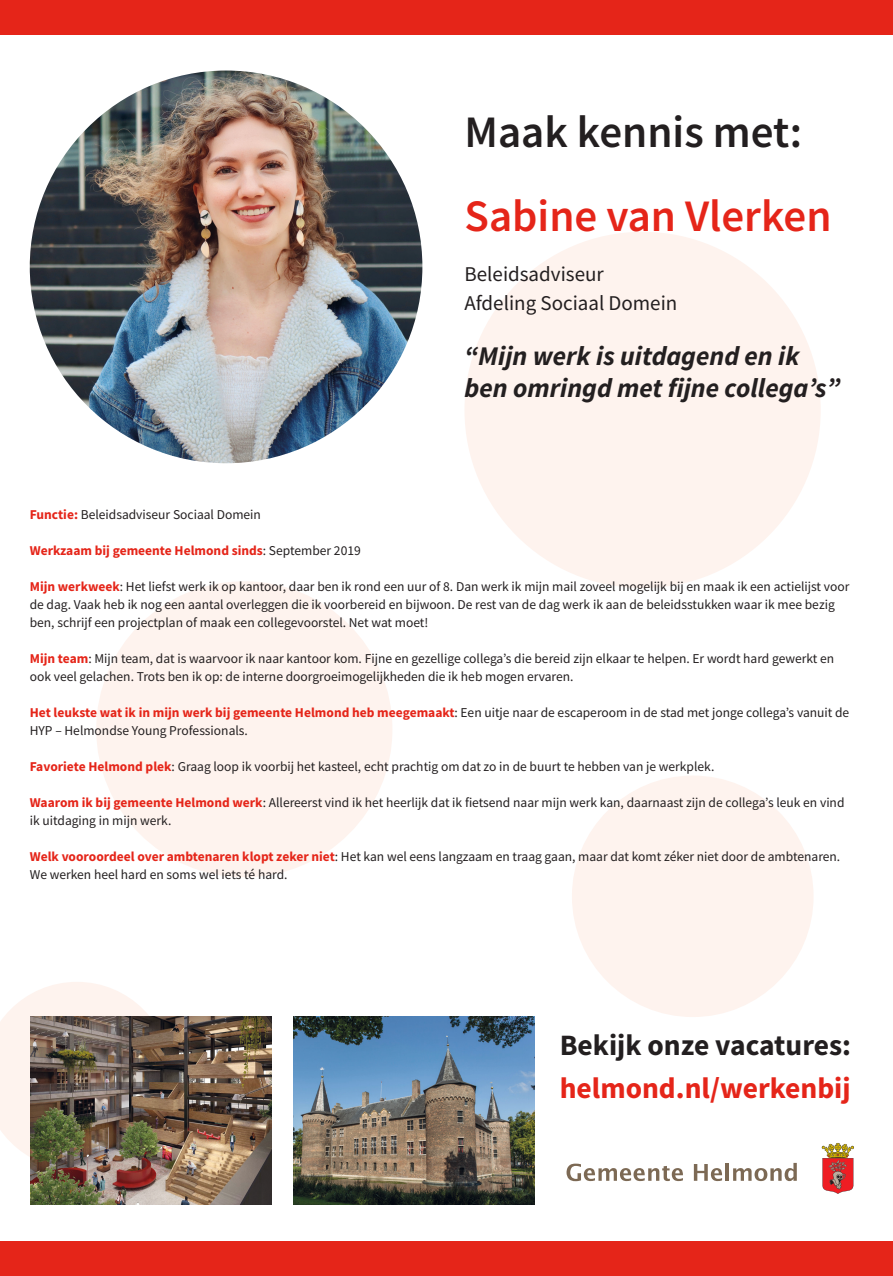
<style>
.page{position:relative;width:893px;height:1276px;background:#fff}
.page>*{position:absolute;margin:0;border:0;box-sizing:border-box;transform-origin:0 0}
.t1{font:600 45px "Source Sans Pro";color:#e52519}
.t2{font:600 45px "Source Sans Pro";color:#231f20}
.t3{font:700 29.55px "Source Sans Pro";color:#231f20}
.t4{font:700 29.55px "Source Sans Pro";color:#e52519}
.t5{font:italic 700 27px "Source Sans Pro";color:#231f20}
.t6{font:27px "Source Sans Pro Bold Italic 2";color:#231f20}
.t7{font:21px "Source Sans Pro Regular 2";color:#231f20}
.t8{font:13.5px/18px "Source Sans Pro Regular 2";color:#231f20}
.t9{font:13.5px/18px "Source Sans Pro";color:#231f20}
.t10{font:700 13.5px "Source Sans Pro";color:#e52519}
.s1{font-family:"Source Sans Pro";font-weight:700;color:#e52519}
.s2{font-family:"Source Sans Pro Regular 2";font-weight:400;color:#231f20}
.s3{font-weight:700;color:#e52519}
.s4{font-family:"Source Sans Pro Regular 2"}
</style>
<div class="page">
<svg style="left:0;top:982px;width:149px;height:175px"></svg>
<div style="left:572px;top:775px;width:242px;height:242px;background:#fef3ee;border-radius:50%"></div>
<div style="left:96px;top:581px;width:296px;height:296px;background:#fef3ee;border-radius:50%"></div>
<div style="left:464px;top:232px;width:357px;height:356px;background:#fef3ee;border-radius:50%"></div>
<img style="left:293px;top:1016px;width:241px;height:188px">
<svg style="left:566px;top:1163px;width:117px;height:18px"></svg>
<svg style="left:694px;top:1164px;width:28px;height:17px"></svg>
<hr style="left:726px;top:1163px;width:3px;height:17px;background:#7c6954">
<svg style="left:733px;top:1163px;width:64px;height:18px"></svg>
<svg style="left:822px;top:1143px;width:32px;height:51px;background:#cc6755"></svg>
<img style="left:30px;top:71px;width:392px;height:392px;border-radius:196px">
<div style="left:0;top:0;width:893px;height:34px;background:#e52519"></div>
<div style="left:0;top:1242px;width:893px;height:34px;background:#e52519"></div>
<img style="left:30px;top:1016px;width:241px;height:188px">
<p class="t2" style="left:464px;top:102px;width:339px">Maak kennis met:</p>
<p class="t1" style="left:464px;top:186px;width:369px">Sabine van Vlerken</p>
<p class="t7" style="left:464px;top:261px;width:141px">Beleidsadviseur</p>
<p class="t7" style="left:464px;top:289px;width:214px">Afdeling Sociaal Domein</p>
<p class="t6" style="left:464px;top:337px;width:337px">“Mijn werk is uitdagend en ik</p>
<p class="t5" style="left:464px;top:370px;width:377px">ben omringd met fijne collega’s”</p>
<p class="t8" style="left:30px;top:505px;width:233px"><span class="s1">Functie:</span> Beleidsadviseur Sociaal Domein</p>
<p class="t10" style="left:30px;top:541px;width:333px">Werkzaam bij gemeente Helmond sinds<span class="s2">: September 2019</span></p>
<p class="t8" style="left:30px;top:577px;width:821px"><span class="s1">Mijn werkweek</span>: Het liefst werk ik op kantoor, daar ben ik rond een uur of 8. Dan werk ik mijn mail zoveel mogelijk bij en maak ik een actielijst voor de dag. Vaak heb ik nog een aantal overleggen die ik voorbereid en bijwoon. De rest van de dag werk ik aan de beleidsstukken waar ik mee bezig ben, schrijf een projectplan of maak een collegevoorstel. Net wat moet!</p>
<p class="t9" style="left:30px;top:649px;width:806px"><span class="s3">Mijn team</span>: Mijn team, dat is waarvoor ik naar kantoor kom. Fijne en gezellige collega’s die bereid zijn elkaar te helpen. Er wordt hard gewerkt en <span class="s4">ook veel gelachen. Trots ben ik op: de interne doorgroeimogelijkheden die ik heb mogen ervaren.</span></p>
<p class="t9" style="left:30px;top:703px;width:821px"><span class="s3">Het leukste wat ik in mijn werk bij gemeente Helmond heb meegemaakt</span>: Een uitje naar de escaperoom in de stad met jonge collega’s vanuit de<br><span class="s4">HYP – Helmondse Young Professionals.</span></p>
<p class="t8" style="left:30px;top:757px;width:686px"><span class="s1">Favoriete Helmond plek</span>: Graag loop ik voorbij het kasteel, echt prachtig om dat zo in de buurt te hebben van je werkplek.</p>
<p class="t9" style="left:30px;top:793px;width:816px"><span class="s3">Waarom ik bij gemeente Helmond werk</span>: Allereerst vind ik het heerlijk dat ik fietsend naar mijn werk kan, daarnaast zijn de collega’s leuk en vind <span class="s4">ik uitdaging in mijn werk.</span></p>
<p class="t8" style="left:30px;top:847px;width:812px"><span class="s1">Welk vooroordeel over ambtenaren klopt zeker niet</span>: Het kan wel eens langzaam en traag gaan, maar dat komt zéker niet door de ambtenaren.<br>We werken heel hard en soms wel iets té hard.</p>
<p class="t3" style="left:560px;top:1025px;width:293px">Bekijk onze vacatures:</p>
<p class="t4" style="left:560px;top:1068px;width:292px">helmond.nl/werkenbij</p>
</div>
